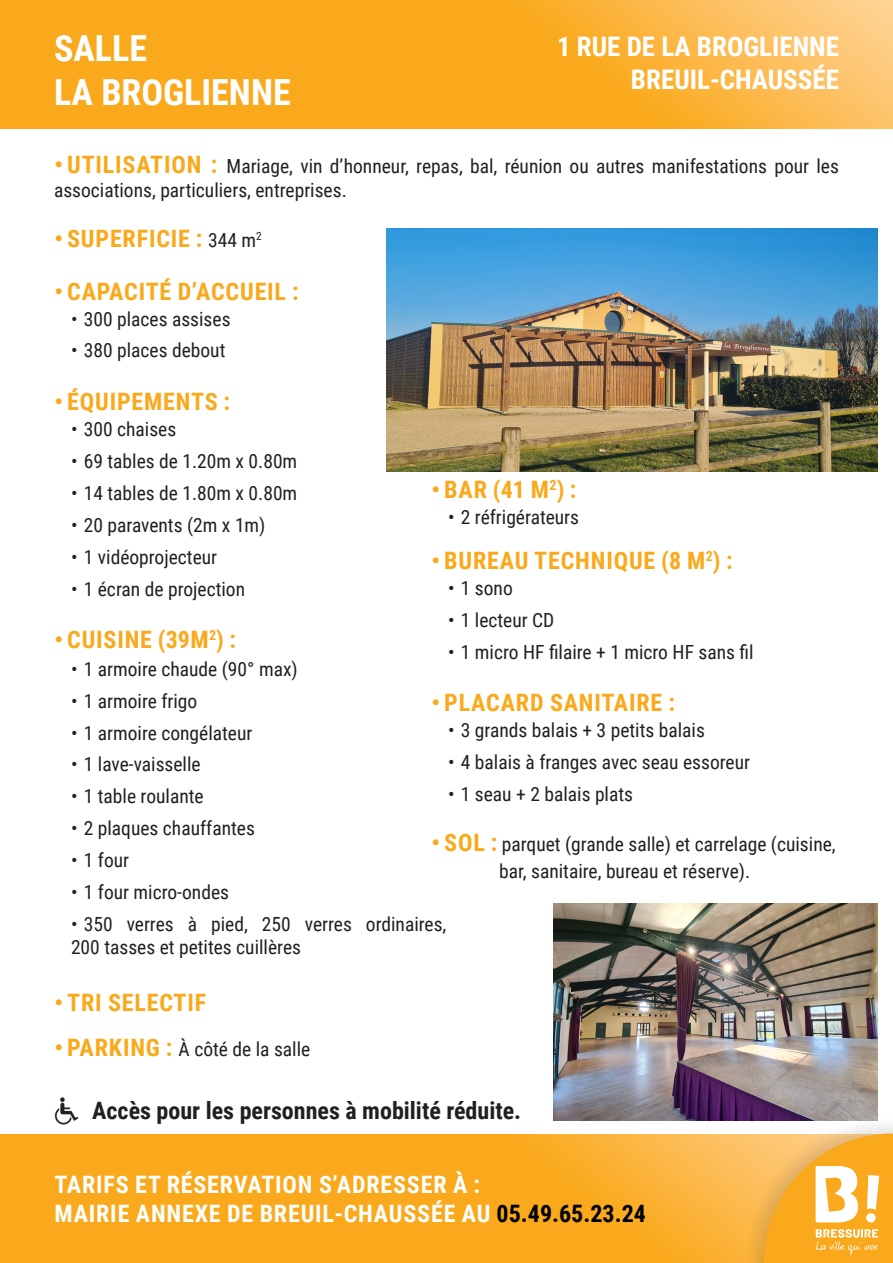
<style>
.page{position:relative;width:893px;height:1263px;background:#fff}
.page>*{position:absolute;margin:0;border:0;box-sizing:border-box;transform-origin:0 0}
.t1{font:700 36px "Roboto Condensed";color:#fff}
.t2{font:700 27px "Roboto Condensed";color:#fff}
.t3{font:700 24px "Roboto Condensed";letter-spacing:.035em;color:#f9a91b}
.TARIF_ET_RESERVATION{font:700 24px "Roboto Condensed";letter-spacing:.035em;color:#fff}
.t4{font:700 24px "Roboto Condensed";color:#231f20}
.SOUS_TITRES{font:19.5px/23.4px "Roboto Condensed";color:#231f20}
.s1{font-weight:700;font-size:24px;color:#f9a91b}
.s2{font-weight:400;font-size:19.5px;color:#231f20}
.s3{color:#000001}
</style>
<div class="page">
<svg style="left:0;top:0;width:893px;height:129px;background:#faaf2d"></svg>
<svg style="left:0;top:1134px;width:743px;height:128px;background:#f9ab21"></svg>
<img style="left:54px;top:1097px;width:25px;height:27px">
<div style="left:743px;top:1114px;width:150px;height:149px;background:#231f20;opacity:.07"></div>
<svg style="left:764px;top:1134px;width:129px;height:129px;background:#f8ba4e"></svg>
<img style="left:386px;top:229px;width:492px;height:243px">
<img style="left:554px;top:903px;width:324px;height:218px">
<p class="t1" style="left:54px;top:23px;width:95px">SALLE</p>
<p class="t1" style="left:54px;top:67px;width:238px">LA BROGLIENNE</p>
<p class="t2" style="left:557px;top:28px;width:283px">1 RUE DE LA BROGLIENNE</p>
<p class="t2" style="left:631px;top:60px;width:210px">BREUIL-CHAUSSÉE</p>
<p class="SOUS_TITRES" style="left:54px;top:154px;width:786px"><span class="s1">• UTILISATION :</span> Mariage, vin d’honneur, repas, bal, réunion ou autres manifestations pour les associations, particuliers, entreprises.</p>
<p class="t3" style="left:54px;top:222px;width:209px">• SUPERFICIE : <span class="s2">344 m</span><sup>2</sup></p>
<p class="t3" style="left:54px;top:274px;width:246px">• CAPACITÉ D’ACCUEIL :</p>
<p class="SOUS_TITRES" style="left:71px;top:306px;width:161px">• 300 places assises</p>
<p class="SOUS_TITRES" style="left:71px;top:338px;width:156px">• 380 places debout</p>
<p class="t3" style="left:54px;top:385px;width:177px">• ÉQUIPEMENTS :</p>
<p class="SOUS_TITRES" style="left:71px;top:417px;width:107px">• 300 chaises</p>
<p class="SOUS_TITRES" style="left:71px;top:449px;width:228px">• 69 tables de 1.20m x 0.80m</p>
<p class="SOUS_TITRES" style="left:71px;top:480px;width:228px">• 14 tables de 1.80m x 0.80m</p>
<p class="SOUS_TITRES" style="left:71px;top:512px;width:196px">• 20 paravents (2m x 1m)</p>
<p class="SOUS_TITRES" style="left:71px;top:544px;width:148px">• 1 vidéoprojecteur</p>
<p class="SOUS_TITRES" style="left:71px;top:576px;width:176px">• 1 écran de projection</p>
<p class="t3" style="left:431px;top:472px;width:147px">• BAR (41 M<sup>2</sup>) :</p>
<p class="SOUS_TITRES" style="left:448px;top:504px;width:133px">• 2 réfrigérateurs</p>
<p class="t3" style="left:431px;top:544px;width:303px">• BUREAU TECHNIQUE (8 M<sup>2</sup>) :</p>
<p class="SOUS_TITRES" style="left:448px;top:576px;width:66px">• 1 sono</p>
<p class="SOUS_TITRES" style="left:448px;top:607px;width:108px">• 1 lecteur CD</p>
<p class="SOUS_TITRES" style="left:448px;top:639px;width:307px">• 1 micro HF filaire + 1 micro HF sans fil</p>
<p class="t3" style="left:431px;top:686px;width:245px">• PLACARD SANITAIRE :</p>
<p class="SOUS_TITRES" style="left:448px;top:718px;width:258px">• 3 grands balais + 3 petits balais</p>
<p class="SOUS_TITRES" style="left:448px;top:750px;width:303px">• 4 balais à franges avec seau essoreur</p>
<p class="SOUS_TITRES" style="left:448px;top:782px;width:186px">• 1 seau + 2 balais plats</p>
<p class="t3" style="left:54px;top:623px;width:183px">• CUISINE (39M<sup>2</sup>) :</p>
<p class="SOUS_TITRES" style="left:71px;top:656px;width:228px">• 1 armoire chaude (90° max)</p>
<p class="SOUS_TITRES" style="left:71px;top:688px;width:128px">• 1 armoire frigo</p>
<p class="SOUS_TITRES" style="left:71px;top:720px;width:183px">• 1 armoire congélateur</p>
<p class="SOUS_TITRES" style="left:71px;top:752px;width:131px">• 1 lave-vaisselle</p>
<p class="SOUS_TITRES" style="left:71px;top:784px;width:134px">• 1 table roulante</p>
<p class="SOUS_TITRES" style="left:71px;top:816px;width:185px">• 2 plaques chauffantes</p>
<p class="SOUS_TITRES" style="left:71px;top:848px;width:60px">• 1 four</p>
<p class="SOUS_TITRES" style="left:71px;top:880px;width:160px">• 1 four micro-ondes</p>
<p class="SOUS_TITRES" style="left:71px;top:911px;width:377px">• 350 verres à pied, 250 verres ordinaires,<br>200 tasses et petites cuillères</p>
<p class="SOUS_TITRES" style="left:431px;top:832px;width:406px"><span class="s1">• SOL :</span> parquet (grande salle) et carrelage (cuisine,</p>
<p class="SOUS_TITRES" style="left:499px;top:859px;width:253px">bar, sanitaire, bureau et réserve).</p>
<p class="t3" style="left:54px;top:985px;width:153px">• TRI SELECTIF</p>
<p class="SOUS_TITRES" style="left:54px;top:1036px;width:257px"><span class="s1">• PARKING :</span> À côté de la salle</p>
<p class="t4" style="left:92px;top:1094px;width:430px">Accès pour les personnes à mobilité réduite.</p>
<p class="TARIF_ET_RESERVATION" style="left:54px;top:1168px;width:427px">TARIFS ET RÉSERVATION S’ADRESSER À :</p>
<p class="TARIF_ET_RESERVATION" style="left:54px;top:1196px;width:593px">MAIRIE ANNEXE DE BREUIL-CHAUSSÉE AU <span class="s3">05.49.65.23.24</span></p>
</div>
